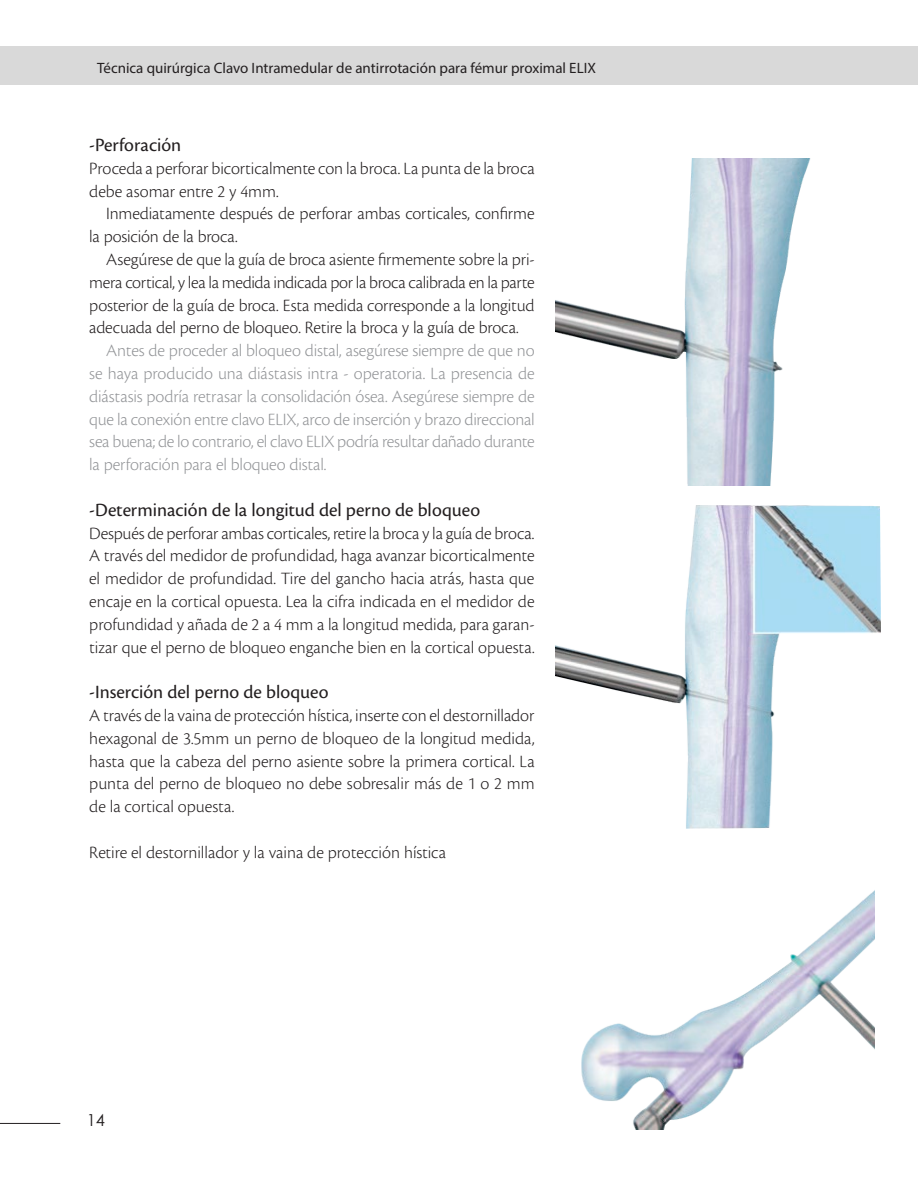
<style>
.page{position:relative;width:918px;height:1188px;background:#fff}
.page>*{position:absolute;margin:0;border:0;box-sizing:border-box;transform-origin:0 0}
.subtemas{font:19.5px "Cronos Pro";color:#231f20}
.sinsangria{font:300 18px/22.8px "Cronos Pro";letter-spacing:-.005em;color:#231f20;text-align:justify}
.sangria{font:300 18px/22.8px "Cronos Pro";letter-spacing:-.01em;color:#939598;text-align:justify}
.sangria-2{font:300 18px/22.8px "Cronos Pro";letter-spacing:-.01em;color:#231f20}
.t1{font:16.5px "Century Gothic";color:#231f20}
.t2{font:15px "Myriad Pro";color:#231f20}
</style>
<div class="page">
<div style="left:0;top:46px;width:918px;height:39px;background:#d9d9d9"></div>
<hr style="left:0;top:1123px;width:60px;height:1px;background:#231f20">
<img style="left:556px;top:505px;width:325px;height:324px">
<img style="left:556px;top:158px;width:255px;height:328px">
<img style="left:581px;top:891px;width:293px;height:239px">
<p class="t2" style="left:97px;top:59px;width:500px">Técnica quirúrgica Clavo Intramedular de antirrotación para fémur proximal ELIX</p>
<p class="subtemas" style="left:89px;top:134px;width:94px">-Perforación</p>
<p class="sinsangria" style="left:89px;top:157px;width:447px">Proceda a perforar bicorticalmente con la broca. La punta de la broca debe asomar entre 2 y 4mm.</p>
<p class="sangria-2" style="left:89px;top:202px;width:447px;text-indent:17px">Inmediatamente después de perforar ambas corticales, confirme la posición de la broca.</p>
<p class="sangria-2" style="left:89px;top:248px;width:447px;text-align:justify;text-indent:17px">Asegúrese de que la guía de broca asiente firmemente sobre la pri&shy;mera cortical, y lea la medida indicada por la broca calibrada en la parte posterior de la guía de broca. Esta medida corresponde a la longitud adecuada del perno de bloqueo. Retire la broca y la guía de broca.</p>
<p class="sangria" style="left:89px;top:339px;width:447px;text-indent:17px">Antes de proceder al bloqueo distal, asegúrese siempre de que no se haya producido una diástasis intra - operatoria. La presencia de diástasis podría retrasar la consolidación ósea. Asegúrese siempre de que la conexión entre clavo ELIX, arco de inserción y brazo direccional sea buena; de lo contrario, el clavo ELIX podría resultar dañado durante la perforación para el bloqueo distal.</p>
<p class="subtemas" style="left:89px;top:499px;width:392px">-Determinación de la longitud del perno de bloqueo</p>
<p class="sinsangria" style="left:89px;top:522px;width:447px">Después de perforar ambas corticales, retire la broca y la guía de broca.</p>
<p class="sinsangria" style="left:89px;top:544px;width:447px">A través del medidor de profundidad, haga avanzar bicorticalmente el medidor de profundidad. Tire del gancho hacia atrás, hasta que encaje en la cortical opuesta. Lea la cifra indicada en el medidor de profundidad y añada de 2 a 4 mm a la longitud medida, para garan&shy;tizar que el perno de bloqueo enganche bien en la cortical opuesta.</p>
<p class="subtemas" style="left:89px;top:681px;width:241px">-Inserción del perno de bloqueo</p>
<p class="sinsangria" style="left:89px;top:704px;width:447px">A través de la vaina de protección hística, inserte con el destornillador hexagonal de 3.5mm un perno de bloqueo de la longitud medida, hasta que la cabeza del perno asiente sobre la primera cortical. La punta del perno de bloqueo no debe sobresalir más de 1 o 2 mm de la cortical opuesta.</p>
<p class="sinsangria" style="left:89px;top:841px;width:358px">Retire el destornillador y la vaina de protección hística</p>
<p class="t1" style="left:87px;top:1109px;width:20px">14</p>
</div>
